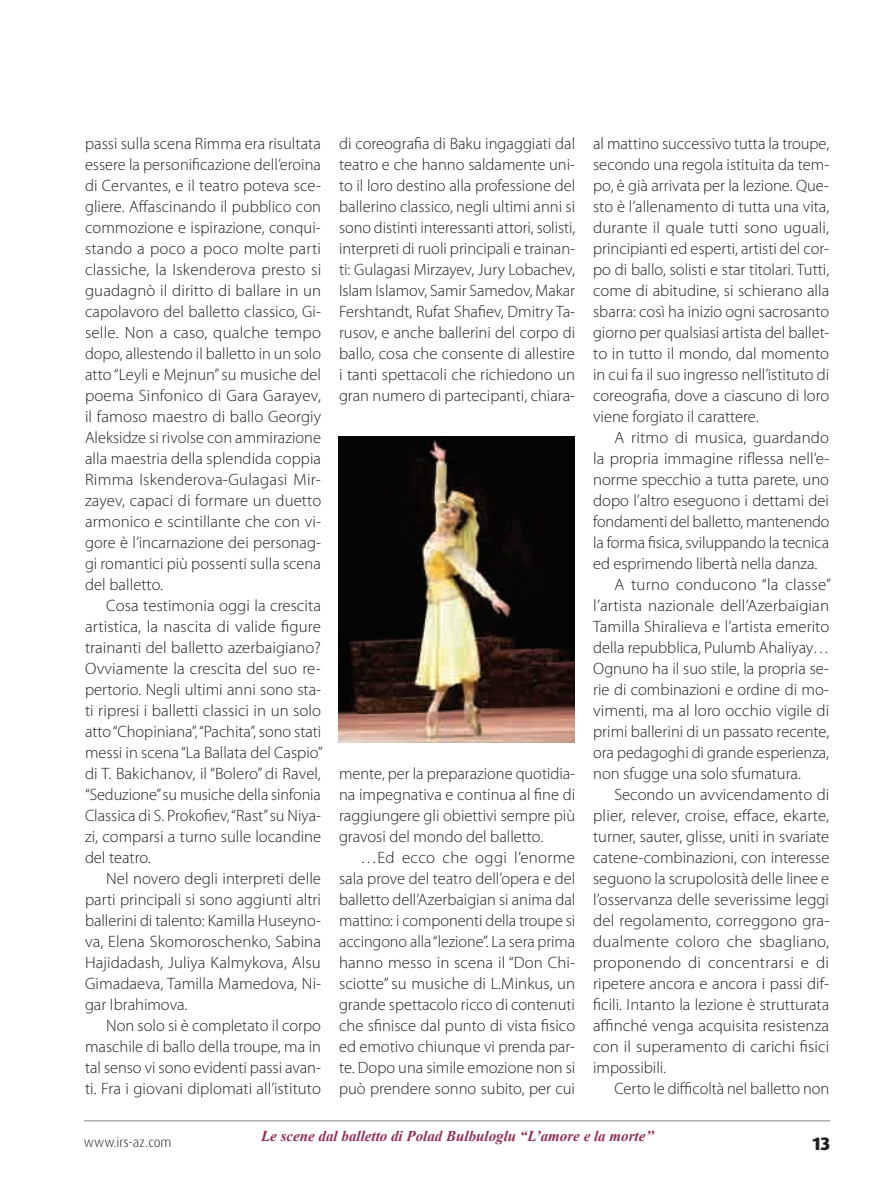
<style>
.page{position:relative;width:893px;height:1191px;background:#fff}
.page>*{position:absolute;margin:0;border:0;box-sizing:border-box;transform-origin:0 0}
.t1{font:800 18px "Dax Pro";color:#231f20}
.t2{font:300 16.5px/21px "Myriad Pro";color:#231f20;text-align:justify}
.t3{font:italic 700 15px "Times New Roman";color:#922f57}
.t4{font:300 13.5px "Dax Pro";color:#231f20}
</style>
<div class="page">
<hr style="left:84px;top:1120px;width:746px;height:1px;background:#808285">
<img style="left:339px;top:436px;width:235px;height:306px">
<p class="t2" style="left:339px;top:134px;width:238px">di coreografia di Baku ingaggiati dal teatro e che hanno saldamente uni&shy;to il loro destino alla professione del ballerino classico, negli ultimi anni si sono distinti interessanti attori, solisti, interpreti di ruoli principali e trainan&shy;ti: Gulagasi Mirzayev, Jury Lobachev, Islam Islamov, Samir Samedov, Makar Fershtandt, Rufat Shafiev, Dmitry Ta&shy;rusov, e anche ballerini del corpo di ballo, cosa che consente di allestire i tanti spettacoli che richiedono un gran numero di partecipanti, chiara-</p>
<p class="t2" style="left:85px;top:134px;width:238px">passi sulla scena Rimma era risultata essere la personificazione dell’eroina di Cervantes, e il teatro poteva sce&shy;gliere. Affascinando il pubblico con commozione e ispirazione, conqui&shy;stando a poco a poco molte parti classiche, la Iskenderova presto si guadagnò il diritto di ballare in un capolavoro del balletto classico, Gi&shy;selle. Non a caso, qualche tempo dopo, allestendo il balletto in un solo atto “Leyli e Mejnun” su musiche del poema Sinfonico di Gara Garayev, il famoso maestro di ballo Georgiy Aleksidze si rivolse con ammirazione alla maestria della splendida coppia Rimma Iskenderova-Gulagasi Mir&shy;zayev, capaci di formare un duetto armonico e scintillante che con vi&shy;gore è l’incarnazione dei personag&shy;gi romantici più possenti sulla scena del balletto.</p>
<p class="t2" style="left:85px;top:596px;width:239px;text-indent:21px">Cosa testimonia oggi la crescita artistica, la nascita di valide figure trainanti del balletto azerbaigiano?<br>Ovviamente la crescita del suo re&shy;pertorio. Negli ultimi anni sono sta&shy;ti ripresi i balletti classici in un solo atto “Chopiniana”, “Pachita”, sono stati messi in scena “La Ballata del Caspio” di T. Bakichanov, il “Bolero” di Ravel, “Seduzione” su musiche della sinfonia Classica di S. Prokofiev, “Rast” su Niya&shy;zi, comparsi a turno sulle locandine del teatro.</p>
<p class="t2" style="left:85px;top:869px;width:238px;text-indent:21px">Nel novero degli interpreti delle parti principali si sono aggiunti altri ballerini di talento: Kamilla Huseyno&shy;va, Elena Skomoroschenko, Sabina Hajidadash, Juliya Kalmykova, Alsu Gimadaeva, Tamilla Mamedova, Ni&shy;gar Ibrahimova.</p>
<p class="t2" style="left:85px;top:1016px;width:237px;text-indent:21px">Non solo si è completato il corpo maschile di ballo della troupe, ma in tal senso vi sono evidenti passi avan&shy;ti. Fra i giovani diplomati all’istituto</p>
<p class="t2" style="left:593px;top:134px;width:238px">al mattino successivo tutta la troupe, secondo una regola istituita da tem&shy;po, è già arrivata per la lezione. Que&shy;sto è l’allenamento di tutta una vita, durante il quale tutti sono uguali, principianti ed esperti, artisti del cor&shy;po di ballo, solisti e star titolari. Tutti, come di abitudine, si schierano alla sbarra: così ha inizio ogni sacrosanto giorno per qualsiasi artista del ballet&shy;to in tutto il mondo, dal momento in cui fa il suo ingresso nell’istituto di coreografia, dove a ciascuno di loro viene forgiato il carattere.</p>
<p class="t2" style="left:614px;top:428px;width:216px">A ritmo di musica, guardando</p>
<p class="t2" style="left:593px;top:449px;width:238px">la propria immagine riflessa nell’e-</p>
<p class="t2" style="left:593px;top:470px;width:237px">norme specchio a tutta parete, uno</p>
<p class="t2" style="left:593px;top:491px;width:237px">dopo l’altro eseguono i dettami dei</p>
<p class="t2" style="left:593px;top:512px;width:238px">fondamenti del balletto, mantenendo</p>
<p class="t2" style="left:593px;top:533px;width:237px">la forma fisica, sviluppando la tecnica</p>
<p class="t2" style="left:593px;top:554px;width:226px">ed esprimendo libertà nella danza.</p>
<p class="t2" style="left:614px;top:575px;width:218px">A turno conducono “la classe”</p>
<p class="t2" style="left:593px;top:596px;width:237px">l’artista nazionale dell’Azerbaigian</p>
<p class="t2" style="left:593px;top:617px;width:238px">Tamilla Shiralieva e l’artista emerito</p>
<p class="t2" style="left:593px;top:638px;width:238px">della repubblica, Pulumb Ahaliyay…</p>
<p class="t2" style="left:593px;top:659px;width:238px">Ognuno ha il suo stile, la propria se-</p>
<p class="t2" style="left:593px;top:680px;width:237px">rie di combinazioni e ordine di mo-</p>
<p class="t2" style="left:593px;top:701px;width:238px">vimenti, ma al loro occhio vigile di</p>
<p class="t2" style="left:593px;top:722px;width:238px">primi ballerini di un passato recente,</p>
<p class="t2" style="left:593px;top:743px;width:237px">ora pedagoghi di grande esperienza,</p>
<p class="t2" style="left:593px;top:764px;width:209px">non sfugge una solo sfumatura.</p>
<p class="t2" style="left:614px;top:785px;width:216px">Secondo un avvicendamento di</p>
<p class="t2" style="left:593px;top:806px;width:237px">plier, relever, croise, efface, ekarte,</p>
<p class="t2" style="left:593px;top:827px;width:237px">turner, sauter, glisse, uniti in svariate</p>
<p class="t2" style="left:593px;top:848px;width:238px">catene-combinazioni, con interesse</p>
<p class="t2" style="left:593px;top:869px;width:238px">seguono la scrupolosità delle linee e</p>
<p class="t2" style="left:593px;top:890px;width:237px">l’osservanza delle severissime leggi</p>
<p class="t2" style="left:593px;top:911px;width:238px">del regolamento, correggono gra-</p>
<p class="t2" style="left:593px;top:932px;width:237px">dualmente coloro che sbagliano,</p>
<p class="t2" style="left:593px;top:953px;width:237px">proponendo di concentrarsi e di</p>
<p class="t2" style="left:593px;top:974px;width:237px">ripetere ancora e ancora i passi dif-</p>
<p class="t2" style="left:593px;top:995px;width:238px">ficili. Intanto la lezione è strutturata</p>
<p class="t2" style="left:593px;top:1016px;width:237px">affinché venga acquisita resistenza</p>
<p class="t2" style="left:593px;top:1037px;width:238px">con il superamento di carichi fisici</p>
<p class="t2" style="left:593px;top:1058px;width:74px">impossibili.</p>
<p class="t2" style="left:614px;top:1079px;width:216px">Certo le difficoltà nel balletto non</p>
<p class="t3" style="left:261px;top:1128px;width:395px">Le scene dal balletto di Polad Bulbuloglu “L’amore e la morte’’</p>
<p class="t2" style="left:339px;top:764px;width:238px">mente, per la preparazione quotidia&shy;na impegnativa e continua al fine di raggiungere gli obiettivi sempre più gravosi del mondo del balletto.</p>
<p class="t2" style="left:339px;top:848px;width:238px;text-indent:21px">…Ed ecco che oggi l’enorme sala prove del teatro dell’opera e del balletto dell’Azerbaigian si anima dal mattino: i componenti della troupe si accingono alla “lezione”. La sera prima hanno messo in scena il “Don Chi&shy;sciotte” su musiche di L.Minkus, un grande spettacolo ricco di contenuti che sfinisce dal punto di vista fisico ed emotivo chiunque vi prenda par&shy;te. Dopo una simile emozione non si può prendere sonno subito, per cui</p>
<p class="t4" style="left:84px;top:1135px;width:89px">www.irs-az.com</p>
<p class="t1" style="left:812px;top:1135px;width:19px">13</p>
</div>
